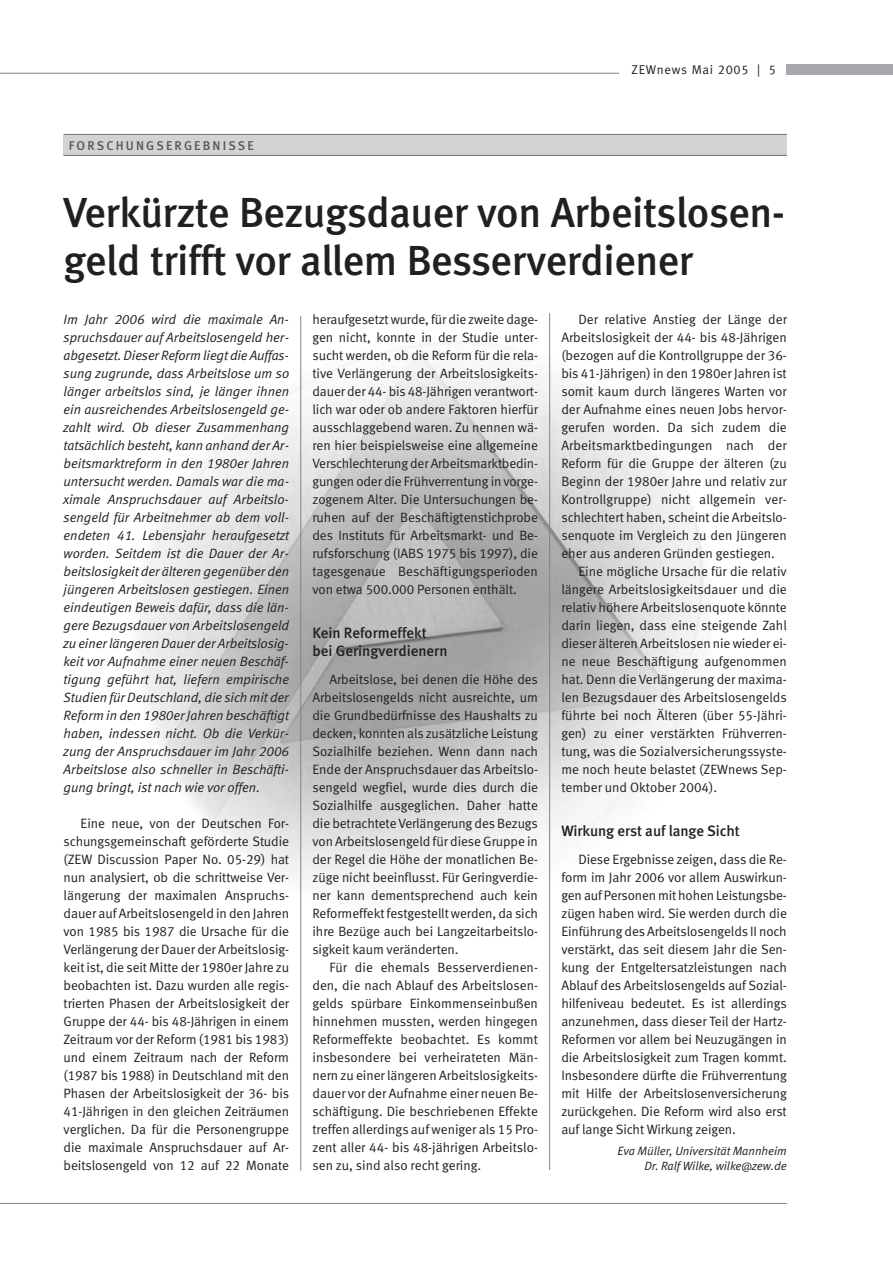
<style>
.page{position:relative;width:893px;height:1263px;background:#fff}
.page>*{position:absolute;margin:0;border:0;box-sizing:border-box;transform-origin:0 0}
.t1{font:42px/48px "Meta Medium LF";letter-spacing:-.01em;color:#231f20}
.t2{font:15px/18px "Meta Medium LF";color:#231f20}
.t3{font:13.5px/18px "Meta Normal LF";color:#231f20;text-align:justify}
.t4{font:italic 13.5px/18px "Meta Normal LF";color:#231f20;text-align:justify}
.t5{font:12.75px "Meta Medium LF";letter-spacing:.17em;color:#58595b}
.t6{font:12.75px "Meta Normal LF";letter-spacing:.055em;color:#231f20}
.t7{font:italic 12px/15.5px "Meta Normal LF";color:#231f20;text-align:right}
</style>
<div class="page">
<img style="left:139px;top:313px;width:570px;height:636px">
<div style="left:786px;top:64px;width:106px;height:10px;background:#a7a9ac"></div>
<div style="left:64px;top:135px;width:722px;height:20px;background:#d1d3d4"></div>
<hr style="left:64px;top:134px;width:722px;height:1px;background:#6d6e70">
<hr style="left:64px;top:155px;width:722px;height:1px;background:#6d6e70">
<hr style="left:0;top:73px;width:619px;height:1px;background:#808285">
<hr style="left:549px;top:313px;width:1px;height:857px;background:#808285">
<hr style="left:0;top:1203px;width:786px;height:1px;background:#808285">
<hr style="left:300px;top:316px;width:1px;height:855px;background:#808285">
<p class="t5" style="left:69px;top:140px;width:186px">FORSCHUNGSERGEBNISSE</p>
<p class="t6" style="left:631px;top:65px;width:146px">ZEWnews Mai 2005 | 5</p>
<h1 class="t1" style="left:64px;top:191px;width:723px">Verkürzte Bezugsdauer von Arbeitslosen&shy;geld trifft vor allem Besserverdiener</h1>
<p class="t4" style="left:64px;top:312px;width:227px">Im Jahr 2006 wird die maximale An&shy;spruchsdauer auf Arbeitslosengeld her&shy;abgesetzt. Dieser Reform liegt die Auffas&shy;sung zugrunde, dass Arbeitslose um so länger arbeitslos sind, je länger ihnen ein ausreichendes Arbeitslosengeld ge&shy;zahlt wird. Ob dieser Zusammenhang tatsächlich besteht, kann anhand der Ar&shy;beitsmarktreform in den 1980er Jahren untersucht werden. Damals war die ma&shy;ximale Anspruchsdauer auf Arbeitslo&shy;sengeld für Arbeitnehmer ab dem voll&shy;endeten 41. Lebensjahr heraufgesetzt worden. Seitdem ist die Dauer der Ar&shy;beitslosigkeit der älteren gegenüber den jüngeren Arbeitslosen gestiegen. Einen eindeutigen Beweis dafür, dass die län&shy;gere Bezugsdauer von Arbeitslosengeld zu einer längeren Dauer der Arbeitslosig&shy;keit vor Aufnahme einer neuen Beschäf&shy;tigung geführt hat, liefern empirische Studien für Deutschland, die sich mit der Reform in den 1980er Jahren beschäftigt haben, indessen nicht. Ob die Verkür&shy;zung der Anspruchsdauer im Jahr 2006<br>Arbeitslose also schneller in Beschäfti&shy;gung bringt, ist nach wie vor offen.</p>
<p class="t3" style="left:64px;top:815px;width:227px;text-indent:17px">Eine neue, von der Deutschen For&shy;schungsgemeinschaft geförderte Studie (ZEW Discussion Paper No. 05-29) hat nun analysiert, ob die schrittweise Ver&shy;längerung der maximalen Anspruchs&shy;dauer auf Arbeitslosengeld in den Jahren von 1985 bis 1987 die Ursache für die Verlängerung der Dauer der Arbeitslosig&shy;keit ist, die seit Mitte der 1980er Jahre zu beobachten ist. Dazu wurden alle regis&shy;trierten Phasen der Arbeitslosigkeit der Gruppe der 44- bis 48-Jährigen in einem Zeitraum vor der Reform (1981 bis 1983) und einem Zeitraum nach der Reform (1987 bis 1988) in Deutschland mit den Phasen der Arbeitslosigkeit der 36- bis 41-Jährigen in den gleichen Zeiträumen verglichen. Da für die Personengruppe die maximale Anspruchsdauer auf Ar&shy;beitslosengeld von 12 auf 22 Monate</p>
<p class="t3" style="left:312px;top:311px;width:227px">heraufgesetzt wurde, für die zweite dage&shy;gen nicht, konnte in der Studie unter&shy;sucht werden, ob die Reform für die rela&shy;tive Verlängerung der Arbeitslosigkeits&shy;dauer der 44- bis 48-Jährigen verantwort&shy;lich war oder ob andere Faktoren hierfür ausschlaggebend waren. Zu nennen wä&shy;ren hier beispielsweise eine allgemeine Verschlechterung der Arbeitsmarktbedin&shy;gungen oder die Frühverrentung in vorge&shy;zogenem Alter. Die Untersuchungen be&shy;ruhen auf der Beschäftigtenstichprobe des Instituts für Arbeitsmarkt- und Be&shy;rufsforschung (IABS 1975 bis 1997), die tagesgenaue Beschäftigungsperioden von etwa 500.000 Personen enthält.</p>
<p class="t2" style="left:312px;top:625px;width:137px">Kein Reformeffekt bei Geringverdienern</p>
<p class="t3" style="left:312px;top:671px;width:227px;text-indent:17px">Arbeitslose, bei denen die Höhe des Arbeitslosengelds nicht ausreichte, um die Grundbedürfnisse des Haushalts zu decken, konnten als zusätzliche Leistung Sozialhilfe beziehen. Wenn dann nach Ende der Anspruchsdauer das Arbeitslo&shy;sengeld wegfiel, wurde dies durch die Sozialhilfe ausgeglichen. Daher hatte die betrachtete Verlängerung des Bezugs von Arbeitslosengeld für diese Gruppe in der Regel die Höhe der monatlichen Be&shy;züge nicht beeinflusst. Für Geringverdie&shy;ner kann dementsprechend auch kein Reformeffekt festgestellt werden, da sich ihre Bezüge auch bei Langzeitarbeitslo&shy;sigkeit kaum veränderten.</p>
<p class="t3" style="left:312px;top:959px;width:227px;text-indent:17px">Für die ehemals Besserverdienen&shy;den, die nach Ablauf des Arbeitslosen&shy;gelds spürbare Einkommenseinbußen hinnehmen mussten, werden hingegen Reformeffekte beobachtet. Es kommt insbesondere bei verheirateten Män&shy;nern zu einer längeren Arbeitslosigkeits&shy;dauer vor der Aufnahme einer neuen Be&shy;schäftigung. Die beschriebenen Effekte treffen allerdings aufweniger als 15 Pro&shy;zent aller 44- bis 48-jährigen Arbeitslo&shy;sen zu, sind also recht gering.</p>
<p class="t3" style="left:578px;top:311px;width:210px">Der relative Anstieg der Länge der</p>
<p class="t3" style="left:561px;top:329px;width:227px">Arbeitslosigkeit der 44- bis 48-Jährigen</p>
<p class="t3" style="left:561px;top:347px;width:227px">(bezogen auf die Kontrollgruppe der 36-</p>
<p class="t3" style="left:561px;top:365px;width:227px">bis 41-Jährigen) in den 1980er Jahren ist</p>
<p class="t3" style="left:561px;top:383px;width:227px">somit kaum durch längeres Warten vor</p>
<p class="t3" style="left:561px;top:401px;width:227px">der Aufnahme eines neuen Jobs hervor-</p>
<p class="t3" style="left:561px;top:419px;width:227px">gerufen worden. Da sich zudem die</p>
<p class="t3" style="left:561px;top:437px;width:227px">Arbeitsmarktbedingungen nach der</p>
<p class="t3" style="left:561px;top:455px;width:227px">Reform für die Gruppe der älteren (zu</p>
<p class="t3" style="left:561px;top:473px;width:227px">Beginn der 1980er Jahre und relativ zur</p>
<p class="t3" style="left:561px;top:491px;width:227px">Kontrollgruppe) nicht allgemein ver-</p>
<p class="t3" style="left:561px;top:509px;width:227px">schlechtert haben, scheint die Arbeitslo-</p>
<p class="t3" style="left:561px;top:527px;width:227px">senquote im Vergleich zu den Jüngeren</p>
<p class="t3" style="left:561px;top:545px;width:215px">eher aus anderen Gründen gestiegen.</p>
<p class="t3" style="left:578px;top:563px;width:210px">Eine mögliche Ursache für die relativ</p>
<p class="t3" style="left:561px;top:581px;width:227px">längere Arbeitslosigkeitsdauer und die</p>
<p class="t3" style="left:561px;top:599px;width:227px">relativ höhere Arbeitslosenquote könnte</p>
<p class="t3" style="left:561px;top:617px;width:227px">darin liegen, dass eine steigende Zahl</p>
<p class="t3" style="left:561px;top:635px;width:227px">dieser älteren Arbeitslosen nie wieder ei-</p>
<p class="t3" style="left:561px;top:653px;width:227px">ne neue Beschäftigung aufgenommen</p>
<p class="t3" style="left:561px;top:671px;width:227px">hat. Denn die Verlängerung der maxima-</p>
<p class="t3" style="left:561px;top:689px;width:227px">len Bezugsdauer des Arbeitslosengelds</p>
<p class="t3" style="left:561px;top:707px;width:227px">führte bei noch Älteren (über 55-Jähri-</p>
<p class="t3" style="left:561px;top:725px;width:227px">gen) zu einer verstärkten Frühverren-</p>
<p class="t3" style="left:561px;top:743px;width:227px">tung, was die Sozialversicherungssyste-</p>
<p class="t3" style="left:561px;top:761px;width:227px">me noch heute belastet (ZEWnews Sep-</p>
<p class="t3" style="left:561px;top:779px;width:157px">tember und Oktober 2004).</p>
<p class="t2" style="left:561px;top:823px;width:180px">Wirkung erst auf lange Sicht</p>
<p class="t3" style="left:561px;top:851px;width:227px;text-indent:17px">Diese Ergebnisse zeigen, dass die Re&shy;form im Jahr 2006 vor allem Auswirkun&shy;gen auf Personen mit hohen Leistungsbe&shy;zügen haben wird. Sie werden durch die Einführung des Arbeitslosengelds II noch verstärkt, das seit diesem Jahr die Sen&shy;kung der Entgeltersatzleistungen nach Ablauf des Arbeitslosengelds auf Sozial&shy;hilfeniveau bedeutet. Es ist allerdings anzunehmen, dass dieser Teil der Hartz-Reformen vor allem bei Neuzugängen in die Arbeitslosigkeit zum Tragen kommt.<br>Insbesondere dürfte die Frühverrentung mit Hilfe der Arbeitslosenversicherung zurückgehen. Die Reform wird also erst auf lange Sicht Wirkung zeigen.</p>
<p class="t7" style="left:617px;top:1144px;width:171px">Eva Müller, Universität Mannheim<br>Dr. Ralf Wilke, wilke@zew.de</p>
</div>
